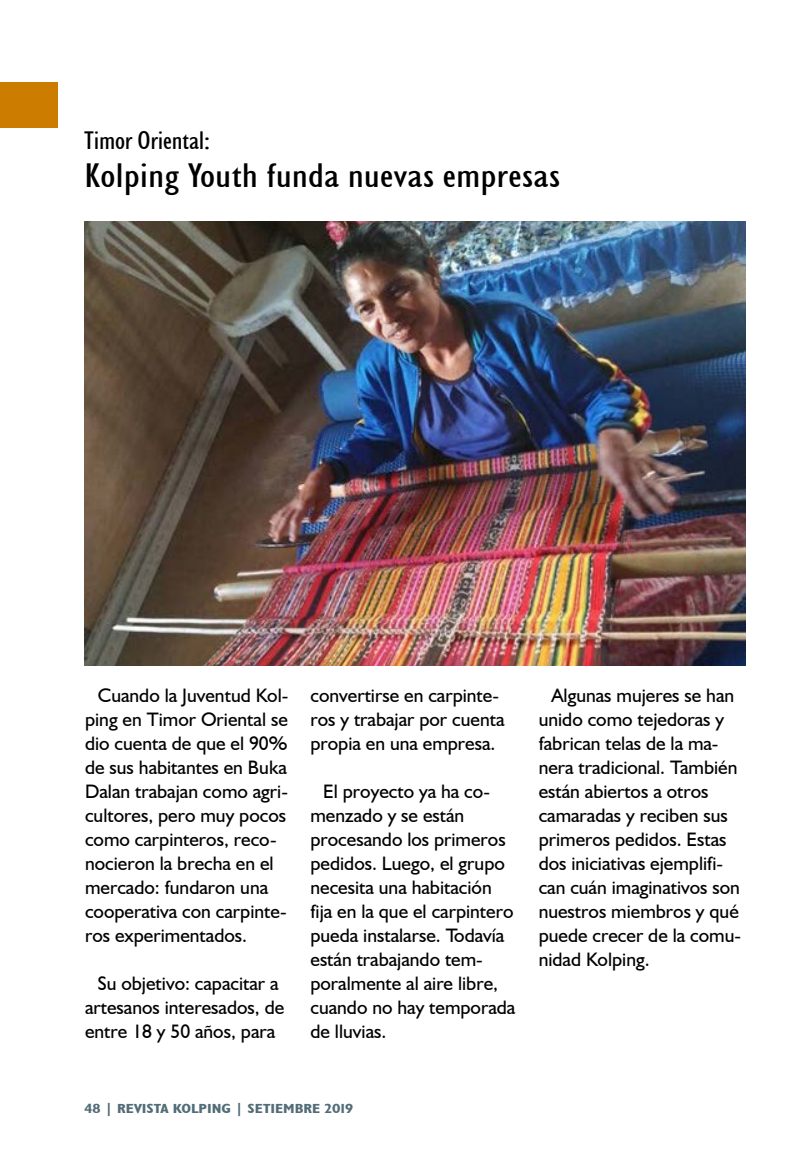
<style>
.page{position:relative;width:808px;height:1170px;background:#fff}
.page>*{position:absolute;margin:0;border:0;box-sizing:border-box;transform-origin:0 0}
.t1{font:condensed 34.5px "Humanist 521 BT";color:#000;scale:1.29 1}
.t2{font:condensed 25.65px "Humanist 521 BT";letter-spacing:-.01em;color:#000;scale:1.16 1}
.t3{font:19.5px/24px "Humanist 521 BT";color:#000}
.t4{font:700 condensed 13.2px "Humanist 521 BT";color:#526c78;scale:1.25 1}
</style>
<div class="page">
<div style="left:0;top:82px;width:58px;height:45px;background:#cc7d00"></div>
<img style="left:84px;top:222px;width:661px;height:443px">
<h2 class="t2" style="left:84px;top:126px;width:110px">Timor Oriental:</h2>
<h1 class="t1" style="left:84px;top:155px;width:371px">Kolping Youth funda nuevas empresas</h1>
<p class="t3" style="left:85px;top:682px;width:205px;text-indent:13px">Cuando la Juventud Kol&shy;ping en Timor Oriental se dio cuenta de que el 90% de sus habitantes en Buka<br>Dalan trabajan como agri&shy;cultores, pero muy pocos como carpinteros, reco&shy;nocieron la brecha en el mercado: fundaron una cooperativa con carpinte&shy;ros experimentados.</p>
<p class="t3" style="left:85px;top:970px;width:201px;text-align:center">Su objetivo: capacitar a artesanos interesados, de entre 18 y 50 años, para</p>
<p class="t3" style="left:310px;top:682px;width:195px">convertirse en carpinte&shy;ros y trabajar por cuenta propia en una empresa.</p>
<p class="t3" style="left:310px;top:778px;width:206px;text-indent:13px">El proyecto ya ha co&shy;menzado y se están procesando los primeros pedidos. Luego, el grupo necesita una habitación fija en la que el carpintero pueda instalarse. Todavía están trabajando tem&shy;poralmente al aire libre, cuando no hay temporada de lluvias.</p>
<p class="t3" style="left:539px;top:682px;width:204px;text-indent:13px">Algunas mujeres se han unido como tejedoras y fabrican telas de la ma&shy;nera tradicional. También están abiertos a otros camaradas y reciben sus primeros pedidos. Estas dos iniciativas ejemplifi&shy;can cuán imaginativos son nuestros miembros y qué puede crecer de la comu&shy;nidad Kolping.</p>
<p class="t4" style="left:85px;top:1099px;width:216px">48 | REVISTA KOLPING | SETIEMBRE 2019</p>
</div>
